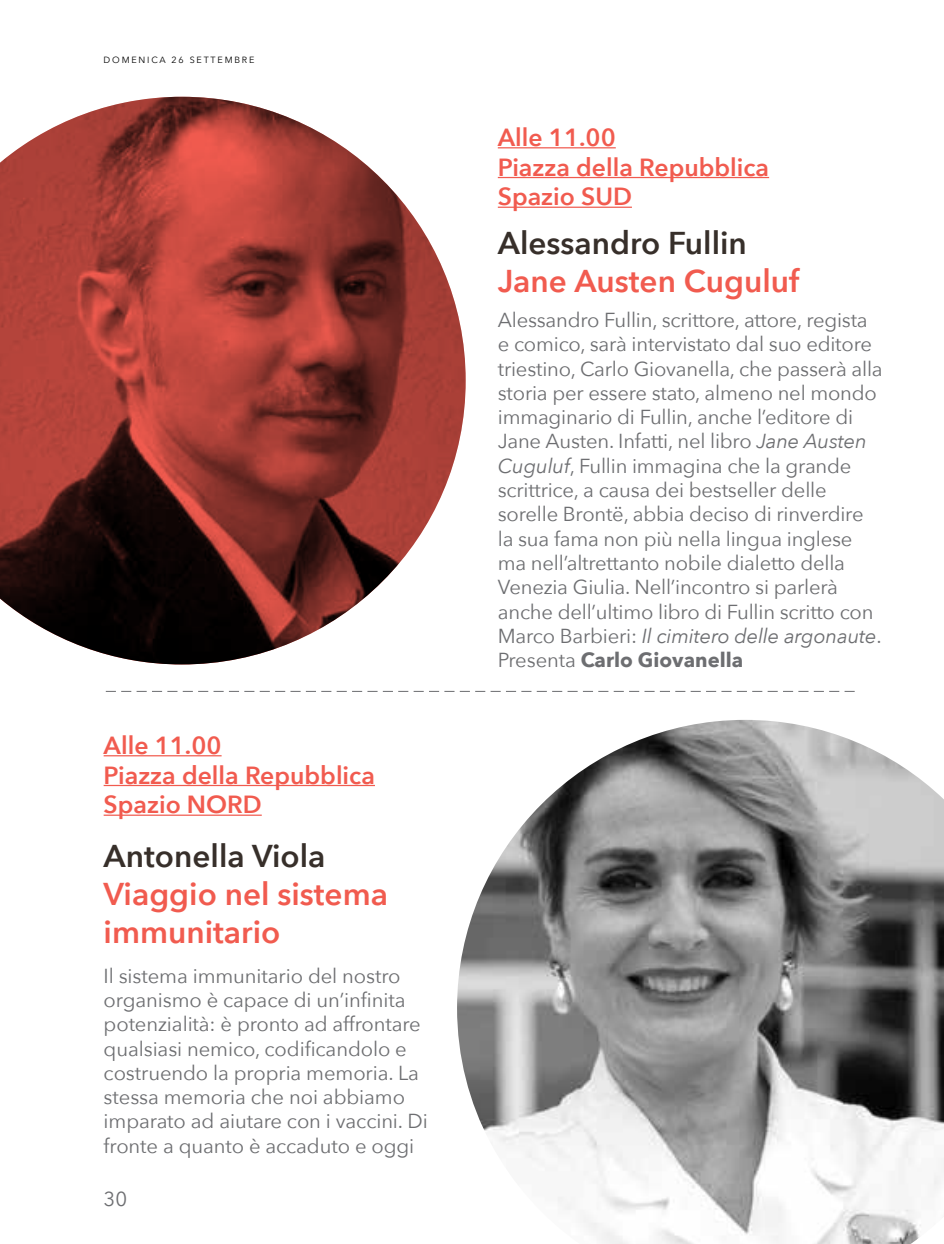
<style>
.page{position:relative;width:944px;height:1244px;background:#fff}
.page>*{position:absolute;margin:0;border:0;box-sizing:border-box;transform-origin:0 0}
.t1{font:600 31.5px/37.8px "Avenir Next";color:#f15b4f}
.t2{font:600 31.5px "Avenir Next";color:#372f2a}
.t3{font:600 24.75px/29.7px "Avenir Next";color:#f15b4f}
.t4{font:20.25px/24.3px "Avenir Next";letter-spacing:-.01em;color:#6d6e71}
.t5{font:9px "Avenir Next";letter-spacing:.2em;color:#000}
.s1{font-style:italic}
.s2{font-weight:700}
</style>
<div class="page">
<img style="left:457px;top:720px;width:487px;height:524px">
<hr style="left:104px;top:755px;width:118px;height:1px;background:#f15b4f">
<hr style="left:104px;top:785px;width:271px;height:1px;background:#f15b4f">
<hr style="left:104px;top:814px;width:158px;height:2px;background:#f15b4f">
<hr style="left:498px;top:147px;width:118px;height:1px;background:#f15b4f">
<hr style="left:498px;top:177px;width:271px;height:1px;background:#f15b4f">
<hr style="left:498px;top:207px;width:134px;height:1px;background:#f15b4f">
<svg style="left:0;top:97px;width:466px;height:567px"></svg>
<svg style="left:814px;top:691px;width:25px;height:1px"></svg>
<svg style="left:768px;top:691px;width:40px;height:1px"></svg>
<svg style="left:691px;top:691px;width:71px;height:1px"></svg>
<svg style="left:614px;top:691px;width:71px;height:1px"></svg>
<svg style="left:537px;top:691px;width:71px;height:1px"></svg>
<svg style="left:491px;top:691px;width:40px;height:1px"></svg>
<svg style="left:414px;top:691px;width:71px;height:1px"></svg>
<svg style="left:337px;top:691px;width:71px;height:1px"></svg>
<svg style="left:260px;top:691px;width:71px;height:1px"></svg>
<svg style="left:214px;top:691px;width:40px;height:1px"></svg>
<svg style="left:183px;top:691px;width:25px;height:1px"></svg>
<svg style="left:137px;top:691px;width:40px;height:1px"></svg>
<svg style="left:106px;top:691px;width:25px;height:1px"></svg>
<p class="t5" style="left:104px;top:52px;width:27px">Domenica</p>
<p class="t5" style="left:172px;top:52px;width:34px">26 Settembre</p>
<p class="t3" style="left:104px;top:730px;width:273px">Alle 11.00<br>Piazza della Repubblica<br>Spazio NORD</p>
<h1 class="t2" style="left:104px;top:829px;width:223px">Antonella Viola</h1>
<h1 class="t1" style="left:104px;top:874px;width:286px">Viaggio nel sistema immunitario</h1>
<p class="t4" style="left:104px;top:962px;width:326px">Il sistema immunitario del nostro organismo è capace di un’infinita potenzialità: è pronto ad affrontare qualsiasi nemico, codificandolo e costruendo la propria memoria. La stessa memoria che noi abbiamo imparato ad aiutare con i vaccini. Di fronte a quanto è accaduto e oggi</p>
<p class="t4" style="left:104px;top:1185px;width:25px">30</p>
<p class="t3" style="left:498px;top:122px;width:273px">Alle 11.00<br>Piazza della Repubblica<br>Spazio SUD</p>
<h1 class="t2" style="left:498px;top:216px;width:251px">Alessandro Fullin</h1>
<h1 class="t1" style="left:498px;top:261px;width:303px">Jane Austen Cuguluf</h1>
<p class="t4" style="left:498px;top:307px;width:386px">Alessandro Fullin, scrittore, attore, regista e comico, sarà intervistato dal suo editore triestino, Carlo Giovanella, che passerà alla storia per essere stato, almeno nel mondo immaginario di Fullin, anche l’editore di Jane Austen. Infatti, nel libro <span class="s1">Jane Austen Cuguluf</span>, Fullin immagina che la grande scrittrice, a causa dei bestseller delle sorelle Brontë, abbia deciso di rinverdire la sua fama non più nella lingua inglese ma nell’altrettanto nobile dialetto della Venezia Giulia. Nell’incontro si parlerà anche dell’ultimo libro di Fullin scritto con Marco Barbieri: <span class="s1">Il cimitero delle argonaute</span>.<br>Presenta <span class="s2">Carlo Giovanella</span></p>
</div>
